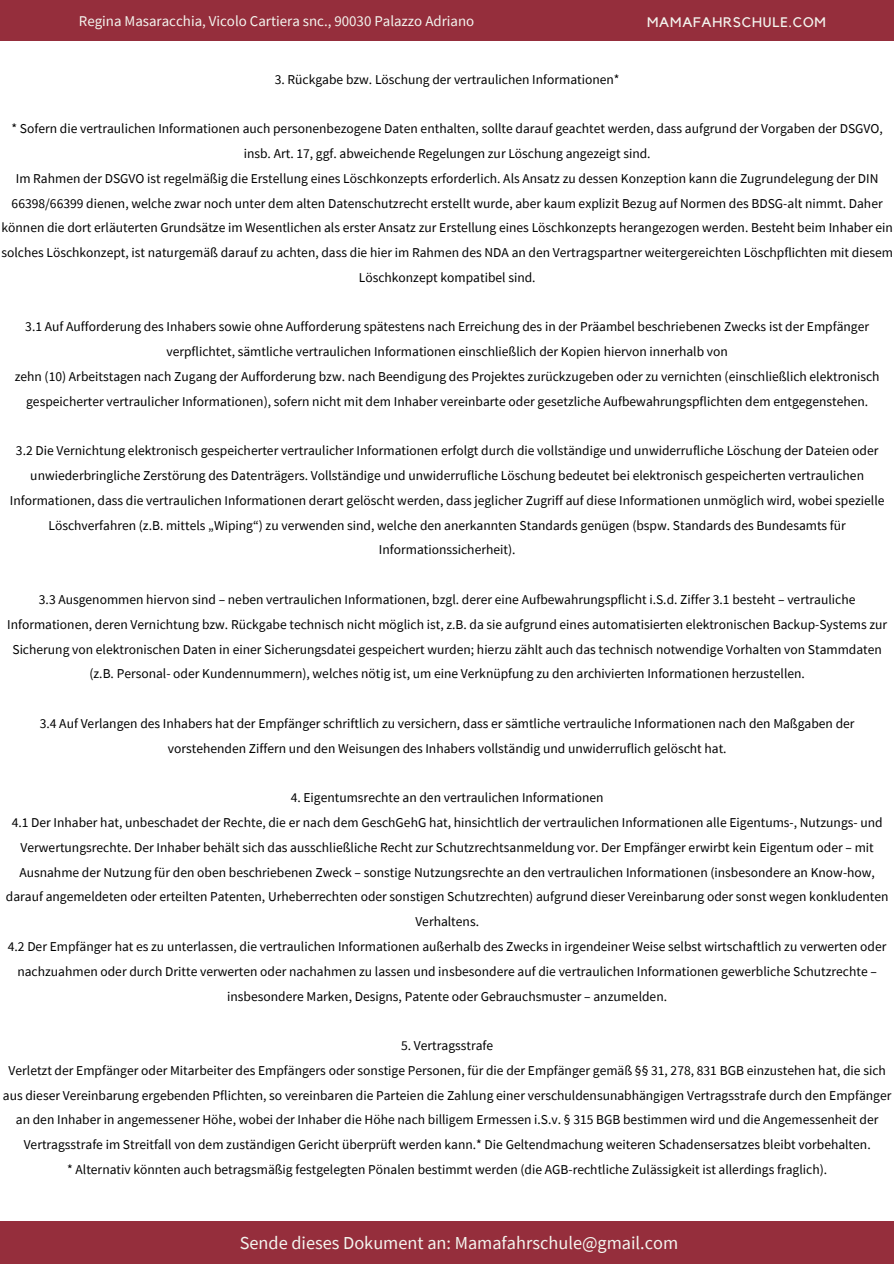
<style>
.page{position:relative;width:894px;height:1264px;background:#fff}
.page>*{position:absolute;margin:0;border:0;box-sizing:border-box;transform-origin:0 0}
.t1{font:18.3px "Source Sans Pro";color:#f4f5ef}
.t2{font:14.85px "Source Sans Pro";color:#f4f5ef}
.t3{font:13.8px "Kollektif";letter-spacing:.06em;color:#f4f5ef}
.t4{font:13.5px/24.8px "Source Sans Pro";color:#000;text-align:center}
</style>
<div class="page">
<div style="left:0;top:0;width:893px;height:40px;background:#952e3c"></div>
<div style="left:0;top:1221px;width:893px;height:42px;background:#952e3c"></div>
<p class="t2" style="left:79px;top:12px;width:397px">Regina Masaracchia, Vicolo Cartiera snc., 90030 Palazzo Adriano</p>
<p class="t3" style="left:647px;top:16px;width:180px">MAMAFAHRSCHULE.COM</p>
<p class="t4" style="left:275px;top:66px;width:346px">3. Rückgabe bzw. Löschung der vertraulichen Informationen*</p>
<p class="t4" style="left:12px;top:116px;width:872px">* Sofern die vertraulichen Informationen auch personenbezogene Daten enthalten, sollte darauf geachtet werden, dass aufgrund der Vorgaben der DSGVO, insb. Art. 17, ggf. abweichende Regelungen zur Löschung angezeigt sind.</p>
<p class="t4" style="left:1px;top:165px;width:892px">Im Rahmen der DSGVO ist regelmäßig die Erstellung eines Löschkonzepts erforderlich. Als Ansatz zu dessen Konzeption kann die Zugrundelegung der DIN 66398/66399 dienen, welche zwar noch unter dem alten Datenschutzrecht erstellt wurde, aber kaum explizit Bezug auf Normen des BDSG-alt nimmt. Daher können die dort erläuterten Grundsätze im Wesentlichen als erster Ansatz zur Erstellung eines Löschkonzepts herangezogen werden. Besteht beim Inhaber ein solches Löschkonzept, ist naturgemäß darauf zu achten, dass die hier im Rahmen des NDA an den Vertragspartner weitergereichten Löschpflichten mit diesem Löschkonzept kompatibel sind.</p>
<p class="t4" style="left:25px;top:314px;width:845px">3.1 Auf Aufforderung des Inhabers sowie ohne Aufforderung spätestens nach Erreichung des in der Präambel beschriebenen Zwecks ist der Empfänger verpflichtet, sämtliche vertraulichen Informationen einschließlich der Kopien hiervon innerhalb von</p>
<p class="t4" style="left:15px;top:364px;width:866px">zehn (10) Arbeitstagen nach Zugang der Aufforderung bzw. nach Beendigung des Projektes zurückzugeben oder zu vernichten (einschließlich elektronisch gespeicherter vertraulicher Informationen), sofern nicht mit dem Inhaber vereinbarte oder gesetzliche Aufbewahrungspflichten dem entgegenstehen.</p>
<p class="t4" style="left:10px;top:438px;width:875px">3.2 Die Vernichtung elektronisch gespeicherter vertraulicher Informationen erfolgt durch die vollständige und unwiderrufliche Löschung der Dateien oder unwiederbringliche Zerstörung des Datenträgers. Vollständige und unwiderrufliche Löschung bedeutet bei elektronisch gespeicherten vertraulichen Informationen, dass die vertraulichen Informationen derart gelöscht werden, dass jeglicher Zugriff auf diese Informationen unmöglich wird, wobei spezielle Löschverfahren (z.B. mittels „Wiping“) zu verwenden sind, welche den anerkannten Standards genügen (bspw. Standards des Bundesamts für Informationssicherheit).</p>
<p class="t4" style="left:7px;top:587px;width:881px">3.3 Ausgenommen hiervon sind – neben vertraulichen Informationen, bzgl. derer eine Aufbewahrungspflicht i.S.d. Ziffer 3.1 besteht – vertrauliche Informationen, deren Vernichtung bzw. Rückgabe technisch nicht möglich ist, z.B. da sie aufgrund eines automatisierten elektronischen Backup-Systems zur Sicherung von elektronischen Daten in einer Sicherungsdatei gespeichert wurden; hierzu zählt auch das technisch notwendige Vorhalten von Stammdaten (z.B. Personal- oder Kundennummern), welches nötig ist, um eine Verknüpfung zu den archivierten Informationen herzustellen.</p>
<p class="t4" style="left:40px;top:710px;width:816px">3.4 Auf Verlangen des Inhabers hat der Empfänger schriftlich zu versichern, dass er sämtliche vertrauliche Informationen nach den Maßgaben der vorstehenden Ziffern und den Weisungen des Inhabers vollständig und unwiderruflich gelöscht hat.</p>
<p class="t4" style="left:290px;top:785px;width:314px">4. Eigentumsrechte an den vertraulichen Informationen</p>
<p class="t4" style="left:6px;top:809px;width:883px">4.1 Der Inhaber hat, unbeschadet der Rechte, die er nach dem GeschGehG hat, hinsichtlich der vertraulichen Informationen alle Eigentums-, Nutzungs- und Verwertungsrechte. Der Inhaber behält sich das ausschließliche Recht zur Schutzrechtsanmeldung vor. Der Empfänger erwirbt kein Eigentum oder – mit Ausnahme der Nutzung für den oben beschriebenen Zweck – sonstige Nutzungsrechte an den vertraulichen Informationen (insbesondere an Know-how, darauf angemeldeten oder erteilten Patenten, Urheberrechten oder sonstigen Schutzrechten) aufgrund dieser Vereinbarung oder sonst wegen konkludenten Verhaltens.</p>
<p class="t4" style="left:8px;top:933px;width:879px">4.2 Der Empfänger hat es zu unterlassen, die vertraulichen Informationen außerhalb des Zwecks in irgendeiner Weise selbst wirtschaftlich zu verwerten oder nachzuahmen oder durch Dritte verwerten oder nachahmen zu lassen und insbesondere auf die vertraulichen Informationen gewerbliche Schutzrechte – insbesondere Marken, Designs, Patente oder Gebrauchsmuster – anzumelden.</p>
<p class="t4" style="left:401px;top:1032px;width:94px">5. Vertragsstrafe</p>
<p class="t4" style="left:3px;top:1057px;width:889px">Verletzt der Empfänger oder Mitarbeiter des Empfängers oder sonstige Personen, für die der Empfänger gemäß §§ 31, 278, 831 BGB einzustehen hat, die sich aus dieser Vereinbarung ergebenden Pflichten, so vereinbaren die Parteien die Zahlung einer verschuldensunabhängigen Vertragsstrafe durch den Empfänger an den Inhaber in angemessener Höhe, wobei der Inhaber die Höhe nach billigem Ermessen i.S.v. § 315 BGB bestimmen wird und die Angemessenheit der Vertragsstrafe im Streitfall von dem zuständigen Gericht überprüft werden kann.* Die Geltendmachung weiteren Schadensersatzes bleibt vorbehalten.</p>
<p class="t4" style="left:67px;top:1156px;width:761px">* Alternativ könnten auch betragsmäßig festgelegten Pönalen bestimmt werden (die AGB-rechtliche Zulässigkeit ist allerdings fraglich).</p>
<p class="t1" style="left:240px;top:1230px;width:440px">Sende dieses Dokument an: Mamafahrschule@gmail.com</p>
</div>
